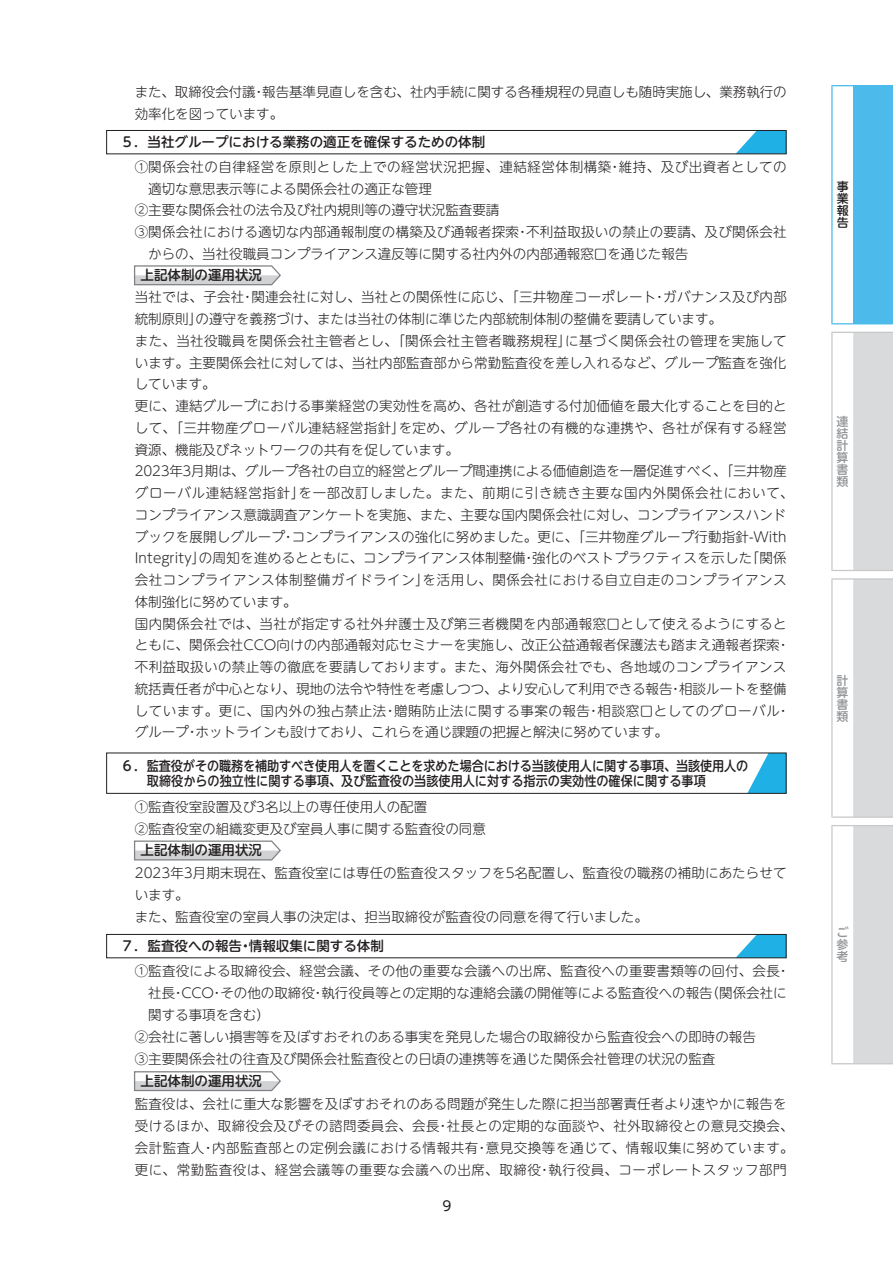
<style>
.page{position:relative;width:893px;height:1263px;background:#fff}
.page>*{position:absolute;margin:0;border:0;box-sizing:border-box;transform-origin:0 0}
._２文字下げ本文{font:300 13.5px/21.8px "UD Shin M Go Pr 6 N";letter-spacing:.005em;color:#231f20}
._２文字下げ本文-2{font:300 13.5px/21.8px "UD Shin M Go Pr 6 N";letter-spacing:.03em;color:#231f20}
._２文字下げ本文-3{font:500 13.5px/15px "UD Shin M Go Pr 6 N";color:#231f20}
._２文字下げ本文-4{font:300 13.5px/21.8px "UD Shin M Go Pr 6 N";letter-spacing:.04em;color:#231f20}
.t1{font:13.5px "UD Shin M Go Pr 6 N";color:#231f20}
.t2{font:500 12px/12px "UD Shin M Go Pr 6 N";color:#939598;text-align:justify}
.t3{font:500 12px/12px "UD Shin M Go Pr 6 N";color:#231f20;text-align:justify}
</style>
<div class="page">
<svg style="left:737px;top:132px;width:47px;height:20px"></svg>
<div style="left:106px;top:130px;width:680px;height:24px;border:1px solid #231f20"></div>
<svg style="left:748px;top:755px;width:36px;height:37px"></svg>
<div style="left:106px;top:753px;width:680px;height:41px;border:1px solid #231f20"></div>
<svg style="left:737px;top:936px;width:47px;height:20px"></svg>
<div style="left:106px;top:934px;width:680px;height:24px;border:1px solid #231f20"></div>
<svg style="left:134px;top:265px;width:147px;height:21px"></svg>
<svg style="left:134px;top:840px;width:147px;height:21px"></svg>
<svg style="left:134px;top:1071px;width:147px;height:21px"></svg>
<div style="left:853px;top:86px;width:40px;height:238px;background:#4cbbeb"></div>
<svg style="left:831px;top:85px;width:22px;height:1px"></svg>
<hr style="left:831px;top:86px;width:2px;height:237px;background:#4cbbeb">
<hr style="left:853px;top:85px;width:40px;height:1px;background:#4cbbeb">
<svg style="left:831px;top:323px;width:22px;height:1px"></svg>
<svg style="left:831px;top:332px;width:62px;height:732px"></svg>
<hr style="left:853px;top:1063px;width:40px;height:1px;background:#c7c8ca">
<p class="_２文字下げ本文" style="left:135px;top:80px;width:653px">また、取締役会付議・報告基準見直しを含む、社内手続に関する各種規程の見直しも随時実施し、業務執行の効率化を図っています。</p>
<p class="_２文字下げ本文-3" style="left:121px;top:134px;width:366px">５．当社グループにおける業務の適正を確保するための体制</p>
<p class="_２文字下げ本文-4" style="left:148px;top:155px;width:640px;text-indent:-14px">①関係会社の自律経営を原則とした上での経営状況把握、連結経営体制構築・維持、及び出資者としての適切な意思表示等による関係会社の適正な管理</p>
<p class="_２文字下げ本文" style="left:135px;top:199px;width:366px">②主要な関係会社の法令及び社内規則等の遵守状況監査要請</p>
<p class="_２文字下げ本文" style="left:148px;top:220px;width:640px;text-indent:-14px">③関係会社における適切な内部通報制度の構築及び通報者探索・不利益取扱いの禁止の要請、及び関係会社からの、当社役職員コンプライアンス違反等に関する社内外の内部通報窓口を通じた報告</p>
<p class="_２文字下げ本文" style="left:135px;top:286px;width:654px">当社では、子会社・関連会社に対し、当社との関係性に応じ、「三井物産コーポレート・ガバナンス及び内部統制原則」の遵守を義務づけ、または当社の体制に準じた内部統制体制の整備を要請しています。</p>
<p class="_２文字下げ本文" style="left:135px;top:329px;width:653px;text-align:justify">また、当社役職員を関係会社主管者とし、「関係会社主管者職務規程」に基づく関係会社の管理を実施しています。主要関係会社に対しては、当社内部監査部から常勤監査役を差し入れるなど、グループ監査を強化しています。</p>
<p class="_２文字下げ本文" style="left:135px;top:394px;width:653px;text-align:justify">更に、連結グループにおける事業経営の実効性を高め、各社が創造する付加価値を最大化することを目的として、「三井物産グローバル連結経営指針」を定め、グループ各社の有機的な連携や、各社が保有する経営資源、機能及びネットワークの共有を促しています。</p>
<p class="_２文字下げ本文" style="left:135px;top:460px;width:660px">2023年3月期は、グループ各社の自立的経営とグループ間連携による価値創造を一層促進すべく、「三井物産グローバル連結経営指針」を一部改訂しました。また、前期に引き続き主要な国内外関係会社において、コンプライアンス意識調査アンケートを実施、また、主要な国内関係会社に対し、コンプライアンスハンドブックを展開しグループ・コンプライアンスの強化に努めました。更に、「三井物産グループ行動指針-With Integrity」の周知を進めるとともに、コンプライアンス体制整備・強化のベストプラクティスを示した「関係会社コンプライアンス体制整備ガイドライン」を活用し、関係会社における自立自走のコンプライアンス体制強化に努めています。</p>
<p class="_２文字下げ本文-2" style="left:135px;top:612px;width:657px">国内関係会社では、当社が指定する社外弁護士及び第三者機関を内部通報窓口として使えるようにするとともに、関係会社CCO向けの内部通報対応セミナーを実施し、改正公益通報者保護法も踏まえ通報者探索・不利益取扱いの禁止等の徹底を要請しております。また、海外関係会社でも、各地域のコンプライアンス統括責任者が中心となり、現地の法令や特性を考慮しつつ、より安心して利用できる報告・相談ルートを整備しています。更に、国内外の独占禁止法・贈賄防止法に関する事案の報告・相談窓口としてのグローバル・グループ・ホットラインも設けており、これらを通じ課題の把握と解決に努めています。</p>
<p class="_２文字下げ本文-3" style="left:147px;top:757px;width:603px;text-indent:-26px">６. 監査役がその職務を補助すべき使用人を置くことを求めた場合における当該使用人に関する事項、当該使用人の取締役からの独立性に関する事項、及び監査役の当該使用人に対する指示の実効性の確保に関する事項</p>
<p class="_２文字下げ本文" style="left:135px;top:795px;width:294px">①監査役室設置及び3名以上の専任使用人の配置</p>
<p class="_２文字下げ本文" style="left:135px;top:817px;width:352px">②監査役室の組織変更及び室員人事に関する監査役の同意</p>
<p class="_２文字下げ本文" style="left:135px;top:861px;width:653px;line-height:22.2px">2023年3月期末現在、監査役室には専任の監査役スタッフを5名配置し、監査役の職務の補助にあたらせています。</p>
<p class="_２文字下げ本文" style="left:135px;top:905px;width:514px">また、監査役室の室員人事の決定は、担当取締役が監査役の同意を得て行いました。</p>
<p class="_２文字下げ本文-3" style="left:121px;top:938px;width:265px">７．監査役への報告・情報収集に関する体制</p>
<p class="_２文字下げ本文" style="left:148px;top:959px;width:643px;line-height:22.2px;text-indent:-14px">①監査役による取締役会、経営会議、その他の重要な会議への出席、監査役への重要書類等の回付、会長・社長・CCO・その他の取締役・執行役員等との定期的な連絡会議の開催等による監査役への報告（関係会社に関する事項を含む）</p>
<p class="_２文字下げ本文" style="left:135px;top:1025px;width:622px">②会社に著しい損害等を及ぼすおそれのある事実を発見した場合の取締役から監査役会への即時の報告</p>
<p class="_２文字下げ本文" style="left:135px;top:1048px;width:582px">③主要関係会社の往査及び関係会社監査役との日頃の連携等を通じた関係会社管理の状況の監査</p>
<p class="_２文字下げ本文-2" style="left:135px;top:1092px;width:660px;line-height:22.2px">監査役は、会社に重大な影響を及ぼすおそれのある問題が発生した際に担当部署責任者より速やかに報告を受けるほか、取締役会及びその諮問委員会、会長・社長との定期的な面談や、社外取締役との意見交換会、会計監査人・内部監査部との定例会議における情報共有・意見交換等を通じて、情報収集に努めています。更に、常勤監査役は、経営会議等の重要な会議への出席、取締役・執行役員、コーポレートスタッフ部門</p>
<p class="_２文字下げ本文-3" style="left:141px;top:267px;width:123px">上記体制の運用状況</p>
<p class="_２文字下げ本文-3" style="left:141px;top:842px;width:123px">上記体制の運用状況</p>
<p class="_２文字下げ本文-3" style="left:141px;top:1072px;width:123px">上記体制の運用状況</p>
<p class="t1" style="left:442px;top:1195px;width:10px">9</p>
<p class="t3" style="left:837px;top:180px;width:13px">事業報告</p>
<p class="t2" style="left:837px;top:415px;width:13px">連結計算書類</p>
<p class="t2" style="left:837px;top:673px;width:13px">計算書類</p>
<p class="t2" style="left:837px;top:926px;width:14px">ご参考</p>
</div>
